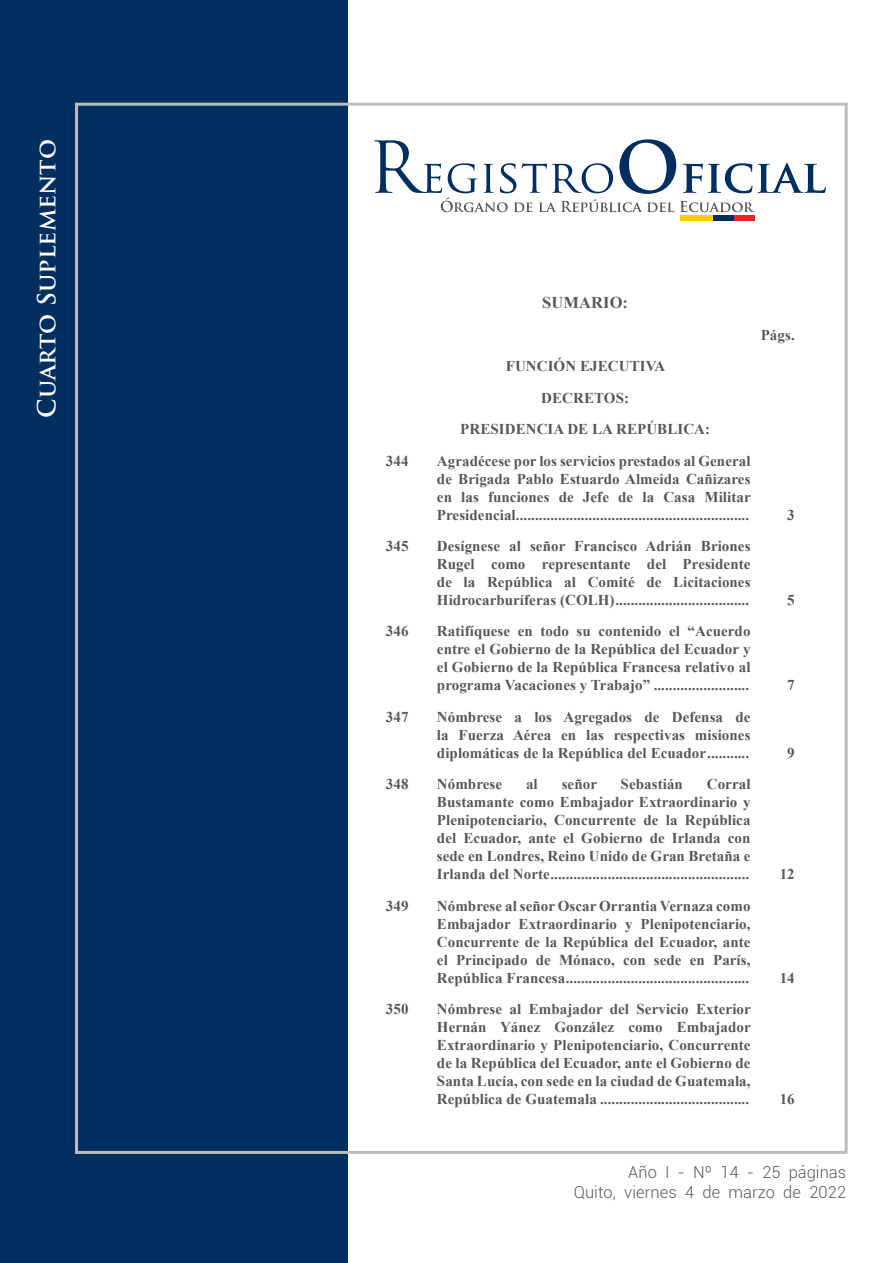
<style>
.page{position:relative;width:893px;height:1263px;background:#fff}
.page>*{position:absolute;margin:0;border:0;box-sizing:border-box;transform-origin:0 0}
.t1{font:700 24.3px "Trajan Pro";letter-spacing:.005em;color:#fff}
.t2{font:300 16.5px "Roboto";letter-spacing:.005em;color:#57585a}
.Sumario_Title{font:700 16.5px "Times New Roman";letter-spacing:.005em;color:#57585a}
.Sumario_Tab_1{font:700 15px/18px "Times New Roman";letter-spacing:.005em;color:#57585a;text-align:justify}
.Sumario_Center{font:700 15px "Times New Roman";letter-spacing:.005em;color:#57585a}
.Sumario_Numero{font:700 15px "Times New Roman";letter-spacing:.005em;color:#57585a}
</style>
<div class="page">
<div style="left:0;top:0;width:348px;height:1263px;background:#002e5e"></div>
<svg style="left:374px;top:139px;width:452px;height:73px"></svg>
<div style="left:680px;top:216px;width:34px;height:5px;background:#fccd0a"></div>
<div style="left:714px;top:216px;width:20px;height:5px;background:#002e5e"></div>
<div style="left:734px;top:216px;width:20px;height:5px;background:#e42625"></div>
<p class="t1" style="left:32px;top:418px;width:280px;rotate:-90deg">Cuarto Suplemento</p>
<p class="Sumario_Title" style="left:542px;top:291px;width:87px">SUMARIO:</p>
<p class="Sumario_Center" style="left:506px;top:356px;width:161px">FUNCIÓN EJECUTIVA</p>
<p class="Sumario_Center" style="left:541px;top:387px;width:89px">DECRETOS:</p>
<p class="Sumario_Center" style="left:460px;top:419px;width:251px">PRESIDENCIA DE LA REPÚBLICA:</p>
<p class="Sumario_Tab_1" style="left:386px;top:451px;width:24px">344</p>
<p class="Sumario_Tab_1" style="left:437px;top:451px;width:315px">Agradécese por los servicios prestados al General de Brigada Pablo Estuardo Almeida Cañizares en las funciones de Jefe de la Casa Militar Presidencial.............................................................</p>
<p class="Sumario_Tab_1" style="left:386px;top:537px;width:24px">345</p>
<p class="Sumario_Tab_1" style="left:437px;top:537px;width:315px">Desígnese al señor Francisco Adrián Briones Rugel como representante del Presidente de la República al Comité de Licitaciones Hidrocarburíferas (COLH)...................................</p>
<p class="Sumario_Tab_1" style="left:386px;top:622px;width:24px">346</p>
<p class="Sumario_Tab_1" style="left:437px;top:622px;width:315px">Ratifíquese en todo su contenido el “Acuerdo entre el Gobierno de la República del Ecuador y el Gobierno de la República Francesa relativo al programa Vacaciones y Trabajo” .........................</p>
<p class="Sumario_Tab_1" style="left:386px;top:707px;width:24px">347</p>
<p class="Sumario_Tab_1" style="left:437px;top:707px;width:315px">Nómbrese a los Agregados de Defensa de la Fuerza Aérea en las respectivas misiones diplomáticas de la República del Ecuador...........</p>
<p class="Sumario_Tab_1" style="left:386px;top:775px;width:24px">348</p>
<p class="Sumario_Tab_1" style="left:437px;top:775px;width:67px">Nómbrese</p>
<p class="Sumario_Tab_1" style="left:526px;top:775px;width:13px">al</p>
<p class="Sumario_Tab_1" style="left:562px;top:775px;width:37px">señor</p>
<p class="Sumario_Tab_1" style="left:621px;top:775px;width:64px">Sebastián</p>
<p class="Sumario_Tab_1" style="left:437px;top:775px;width:315px;text-indent:270px">Corral Bustamante como Embajador Extraordinario y Plenipotenciario, Concurrente de la República del Ecuador, ante el Gobierno de Irlanda con sede en Londres, Reino Unido de Gran Bretaña e Irlanda del Norte....................................................</p>
<p class="Sumario_Tab_1" style="left:386px;top:896px;width:24px">349</p>
<p class="Sumario_Tab_1" style="left:437px;top:896px;width:315px">Nómbrese al señor Oscar Orrantia Vernaza como Embajador Extraordinario y Plenipotenciario, Concurrente de la República del Ecuador, ante el Principado de Mónaco, con sede en París, República Francesa................................................</p>
<p class="Sumario_Tab_1" style="left:386px;top:1000px;width:24px">350</p>
<p class="Sumario_Tab_1" style="left:437px;top:1000px;width:315px">Nómbrese al Embajador del Servicio Exterior Hernán Yánez González como Embajador Extraordinario y Plenipotenciario, Concurrente de la República del Ecuador, ante el Gobierno de Santa Lucía, con sede en la ciudad de Guatemala, República de Guatemala .......................................</p>
<p class="Sumario_Numero" style="left:761px;top:324px;width:36px">Págs.</p>
<p class="Sumario_Numero" style="left:787px;top:504px;width:9px">3</p>
<p class="Sumario_Numero" style="left:787px;top:590px;width:9px">5</p>
<p class="Sumario_Numero" style="left:787px;top:675px;width:9px">7</p>
<p class="Sumario_Numero" style="left:787px;top:742px;width:9px">9</p>
<p class="Sumario_Numero" style="left:780px;top:864px;width:17px">12</p>
<p class="Sumario_Numero" style="left:780px;top:967px;width:17px">14</p>
<p class="Sumario_Numero" style="left:780px;top:1089px;width:17px">16</p>
<p class="t2" style="left:628px;top:1160px;width:219px">Año I - Nº 14 - 25 páginas</p>
<p class="t2" style="left:574px;top:1180px;width:274px">Quito, viernes 4 de marzo de 2022</p>
</div>
